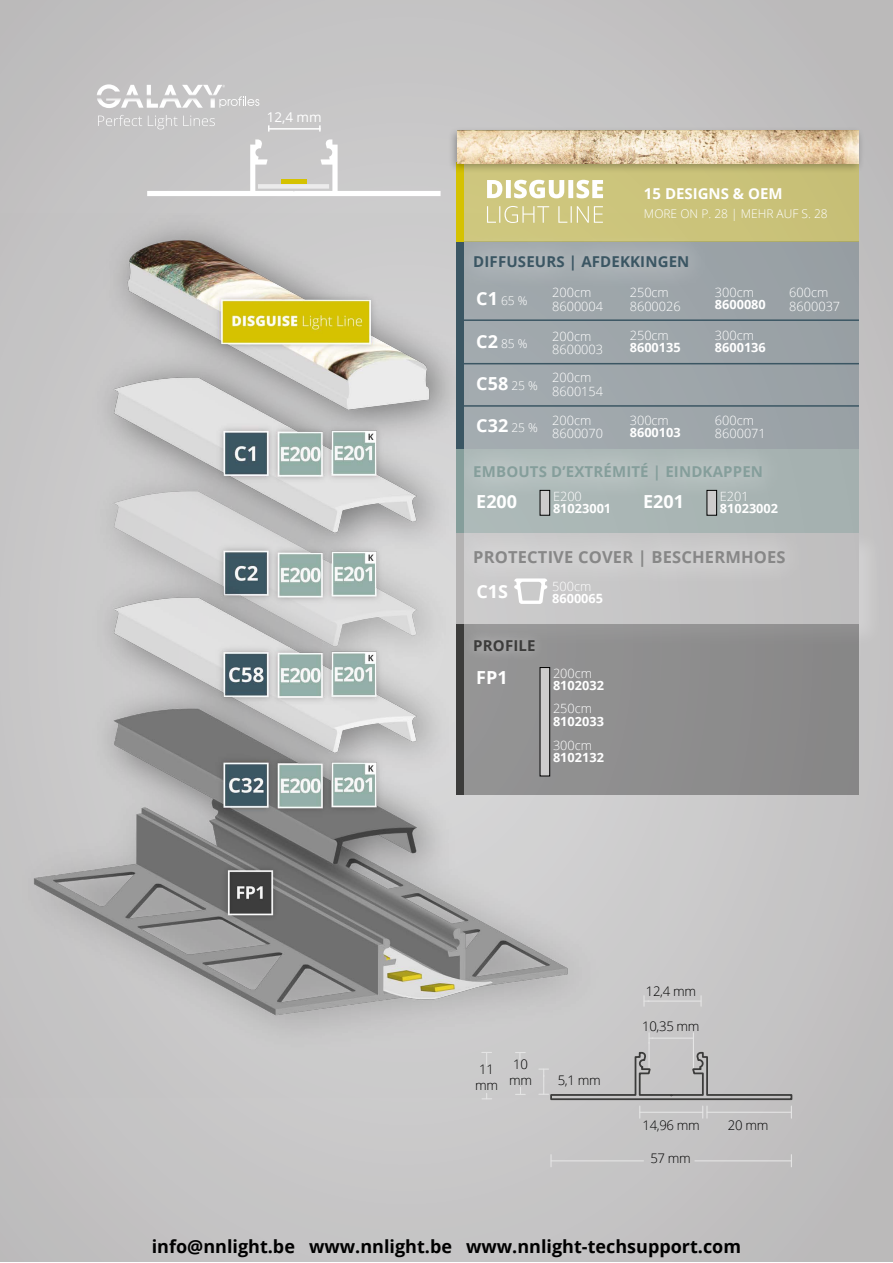
<style>
.page{position:relative;width:893px;height:1263px;background:#fff}
.page>*{position:absolute;margin:0;border:0;box-sizing:border-box;transform-origin:0 0}
.t1{font:700 18px "Open Sans";color:#000}
.t2{font:700 18px "Open Sans";color:#fff}
.t3{font:700 16.5px "Open Sans";letter-spacing:.01em;color:#878787}
.t4{font:700 15px "Open Sans";letter-spacing:.01em;color:#859e9b}
.t5{font:700 15px "Open Sans";letter-spacing:.01em;color:#3b5663}
.t6{font:700 15px "Open Sans";color:#fff}
.t7{font:700 15px "Open Sans";letter-spacing:.01em;color:#3c3c3b}
.t8{font:13.5px "Open Sans";color:#fff}
.t9{font:300 13.2px/15.8px "Open Sans";letter-spacing:-.025em;color:#000;text-align:center}
.t10{font:300 12.75px/13.5px "Open Sans";color:#fff}
.t11{font:700 12.75px "Open Sans";color:#fff}
.t12{font:300 12px "Open Sans";color:#fff}
.s1{font-weight:700;font-size:18px}
.s2{font-weight:300;font-size:12px}
</style>
<div class="page">
<div style="left:0;top:0;width:893px;height:1261px;background:#c4c3c4"></div>
<svg style="left:98px;top:115px;width:44px;height:11px"></svg>
<svg style="left:148px;top:115px;width:67px;height:14px"></svg>
<svg style="left:97px;top:84px;width:162px;height:24px"></svg>
<hr style="left:551px;top:1160px;width:92px;height:1px;background:#e6e6e6">
<hr style="left:695px;top:1160px;width:96px;height:1px;background:#e6e6e6">
<svg style="left:791px;top:1155px;width:1px;height:12px"></svg>
<svg style="left:550px;top:1155px;width:2px;height:12px"></svg>
<hr style="left:648px;top:1000px;width:53px;height:2px;background:#e6e6e6">
<svg style="left:700px;top:996px;width:2px;height:10px"></svg>
<svg style="left:482px;top:1097px;width:10px;height:2px"></svg>
<svg style="left:550px;top:1033px;width:243px;height:85px"></svg>
<img style="left:34px;top:230px;width:625px;height:867px">
<hr style="left:269px;top:128px;width:52px;height:2px;background:#fff">
<div style="left:460px;top:529px;width:424px;height:119px;background:#c5c4c4"></div>
<svg style="left:514px;top:587px;width:33px;height:17px"></svg>
<div style="left:452px;top:528px;width:355px;height:59px;background:#cccbcb"></div>
<div style="left:456px;top:533px;width:7px;height:91px;background:#b3b2b2"></div>
<div style="left:463px;top:624px;width:396px;height:170px;background:#8e8e8e"></div>
<div style="left:463px;top:629px;width:83px;height:33px;background:#999"></div>
<div style="left:456px;top:624px;width:7px;height:170px;background:#3c3c3b"></div>
<div style="left:540px;top:667px;width:10px;height:109px;background:#cdcccc;border:1px solid #000"></div>
<div style="left:463px;top:449px;width:396px;height:84px;background:#a8b4b3"></div>
<div style="left:452px;top:441px;width:332px;height:59px;background:#b0bbba"></div>
<div style="left:540px;top:490px;width:10px;height:25px;background:#cdcccc;border:1px solid #000"></div>
<div style="left:707px;top:490px;width:10px;height:25px;background:#cdcccc;border:1px solid #000"></div>
<div style="left:456px;top:449px;width:7px;height:84px;background:#859e9b"></div>
<div style="left:463px;top:241px;width:396px;height:208px;background:#9da5aa"></div>
<div style="left:463px;top:163px;width:396px;height:79px;background:#cbc37a"></div>
<div style="left:452px;top:233px;width:259px;height:58px;background:#fff;opacity:.95"></div>
<div style="left:456px;top:241px;width:7px;height:208px;background:#3b5663"></div>
<div style="left:456px;top:163px;width:7px;height:79px;background:#d5c200"></div>
<hr style="left:463px;top:319px;width:396px;height:2px;background:#3b5663">
<hr style="left:463px;top:363px;width:396px;height:1px;background:#3b5663">
<hr style="left:463px;top:405px;width:396px;height:2px;background:#3b5663">
<div style="left:448px;top:126px;width:417px;height:48px;background:#000;opacity:.3"></div>
<img style="left:457px;top:131px;width:402px;height:32px">
<svg style="left:487px;top:206px;width:116px;height:17px"></svg>
<svg style="left:487px;top:180px;width:116px;height:18px"></svg>
<svg style="left:147px;top:139px;width:294px;height:57px"></svg>
<p class="t8" style="left:267px;top:107px;width:57px">12,4 mm</p>
<p class="t6" style="left:644px;top:183px;width:140px">15 DESIGNS &amp; OEM</p>
<p class="t12" style="left:644px;top:205px;width:185px">MORE ON P. 28 | MEHR AUF S. 28</p>
<p class="t5" style="left:473px;top:251px;width:218px">DIFFUSEURS | AFDEKKINGEN</p>
<p class="t12" style="left:476px;top:292px;width:53px"><span class="s1">C1</span> 65 %</p>
<p class="t10" style="left:552px;top:285px;width:52px">200cm<br>8600004</p>
<p class="t10" style="left:630px;top:285px;width:52px">250cm<br>8600026</p>
<p class="t10" style="left:630px;top:328px;width:41px">250cm</p>
<p class="t11" style="left:630px;top:338px;width:52px">8600135</p>
<p class="t10" style="left:552px;top:329px;width:52px">200cm<br>8600003</p>
<p class="t12" style="left:476px;top:336px;width:53px"><span class="s1">C2</span> 85 %</p>
<h1 class="t2" style="left:476px;top:371px;width:63px">C58 <span class="s2">25 %</span></h1>
<h1 class="t2" style="left:476px;top:413px;width:63px">C32 <span class="s2">25 %</span></h1>
<p class="t10" style="left:552px;top:371px;width:52px">200cm<br>8600154</p>
<p class="t10" style="left:552px;top:413px;width:52px">200cm<br>8600070</p>
<p class="t10" style="left:630px;top:413px;width:41px">300cm</p>
<p class="t11" style="left:630px;top:423px;width:52px">8600103</p>
<p class="t10" style="left:715px;top:285px;width:41px">300cm</p>
<p class="t11" style="left:715px;top:296px;width:52px">8600080</p>
<p class="t10" style="left:715px;top:328px;width:41px">300cm</p>
<p class="t11" style="left:715px;top:338px;width:52px">8600136</p>
<p class="t10" style="left:715px;top:413px;width:52px">600cm<br>8600071</p>
<p class="t4" style="left:473px;top:461px;width:291px">EMBOUTS D’EXTRÉMITÉ | EINDKAPPEN</p>
<h1 class="t2" style="left:476px;top:488px;width:42px">E200</h1>
<h1 class="t2" style="left:643px;top:488px;width:42px">E201</h1>
<p class="t10" style="left:553px;top:489px;width:30px">E200</p>
<p class="t11" style="left:553px;top:499px;width:60px">81023001</p>
<p class="t10" style="left:720px;top:489px;width:30px">E201</p>
<p class="t11" style="left:720px;top:499px;width:60px">81023002</p>
<p class="t10" style="left:789px;top:285px;width:52px">600cm<br>8600037</p>
<p class="t3" style="left:473px;top:546px;width:314px">PROTECTIVE COVER | BESCHERMHOES</p>
<h1 class="t2" style="left:476px;top:579px;width:33px">C1S</h1>
<p class="t10" style="left:552px;top:579px;width:41px">500cm</p>
<p class="t11" style="left:552px;top:589px;width:52px">8600065</p>
<p class="t7" style="left:473px;top:635px;width:64px">PROFILE</p>
<h1 class="t2" style="left:476px;top:665px;width:33px">FP1</h1>
<p class="t10" style="left:553px;top:666px;width:41px">200cm</p>
<p class="t11" style="left:553px;top:676px;width:52px">8102032</p>
<p class="t10" style="left:553px;top:701px;width:41px">250cm</p>
<p class="t11" style="left:553px;top:712px;width:52px">8102033</p>
<p class="t10" style="left:553px;top:738px;width:41px">300cm</p>
<p class="t11" style="left:553px;top:748px;width:52px">8102132</p>
<p class="t9" style="left:475px;top:1061px;width:24px">11 mm</p>
<p class="t9" style="left:509px;top:1056px;width:24px">10 mm</p>
<p class="t9" style="left:558px;top:1072px;width:44px">5,1 mm</p>
<p class="t9" style="left:646px;top:983px;width:52px">12,4 mm</p>
<p class="t9" style="left:642px;top:1017px;width:59px">10,35 mm</p>
<p class="t9" style="left:642px;top:1117px;width:59px">14,96 mm</p>
<p class="t9" style="left:728px;top:1117px;width:42px">20 mm</p>
<p class="t9" style="left:650px;top:1150px;width:42px">57 mm</p>
<h1 class="t1" style="left:152px;top:1234px;width:591px">info@nnlight.be www.nnlight.be www.nnlight-techsupport.com</h1>
</div>
